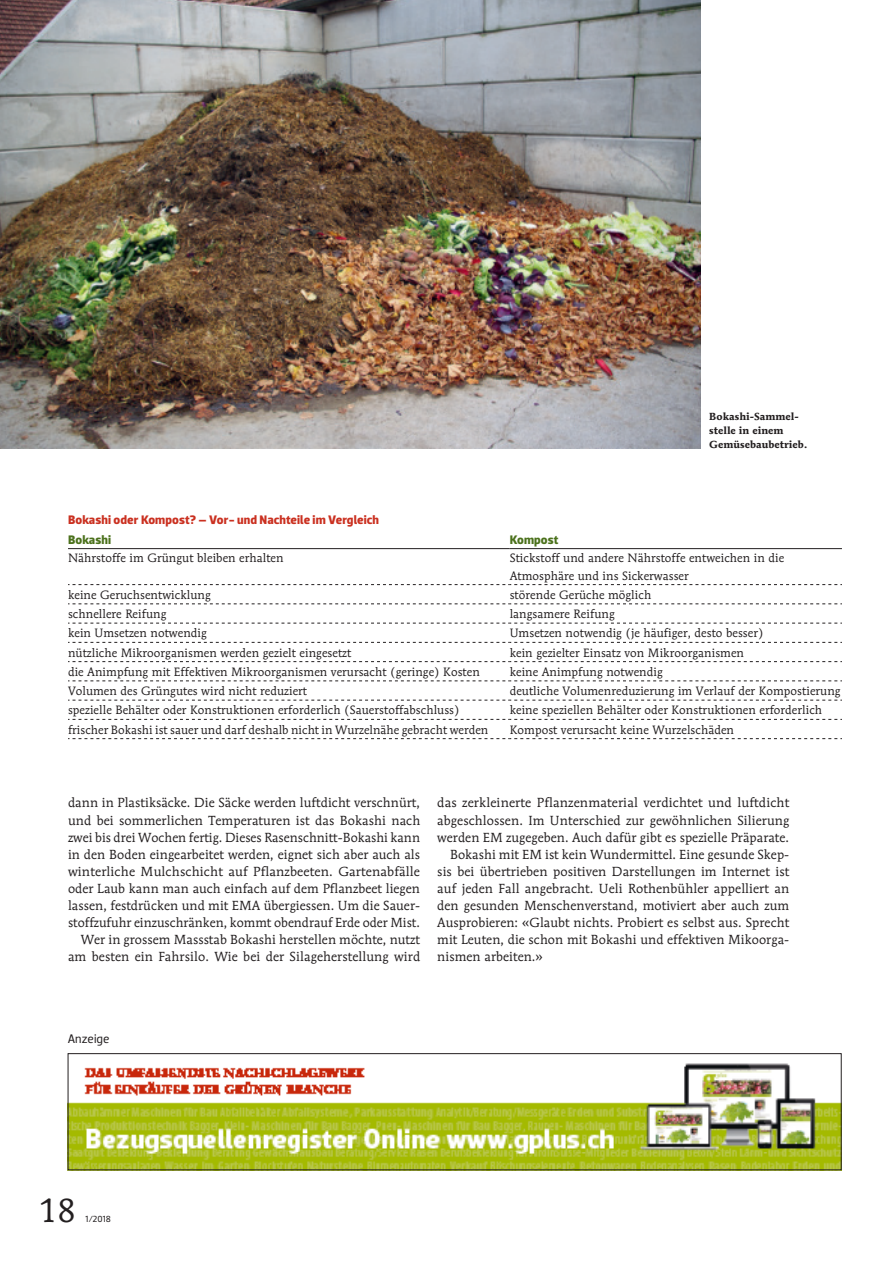
<style>
.page{position:relative;width:893px;height:1263px;background:#fff}
.page>*{position:absolute;margin:0;border:0;box-sizing:border-box;transform-origin:0 0}
.t1{font:33px "Mendoza Roman";color:#231f20}
._05a_Grundschrift_mE{font:13.05px/17.1px "Mendoza Roman";letter-spacing:.005em;color:#231f20;text-align:justify}
.Tabellenübertitel_x3{font:700 12.6px "Dobra";letter-spacing:.005em;color:#ca3020}
.Tabellentitel_x31{font:700 12.6px "Dobra";letter-spacing:.005em;color:#4b711c}
.Anzeige_x11{font:12.6px "Dobra";letter-spacing:.005em;color:#231f20}
.Tabellentext_x33{font:12px/17.1px "Mendoza Roman";letter-spacing:.005em;color:#231f20}
._03_Bildlegende_x11{font:700 10.2px/14.2px "Mendoza Roman";letter-spacing:.005em;color:#231f20}
.t2{font:9px "Dobra";color:#231f20}
</style>
<div class="page">
<img style="left:70px;top:1063px;width:770px;height:105px">
<div style="left:68px;top:1053px;width:774px;height:117px;border:1px solid #231f20"></div>
<svg style="left:68px;top:623px;width:774px;height:1px"></svg>
<svg style="left:68px;top:642px;width:774px;height:1px"></svg>
<svg style="left:68px;top:661px;width:774px;height:1px"></svg>
<svg style="left:68px;top:681px;width:774px;height:1px"></svg>
<hr style="left:68px;top:548px;width:442px;height:1px;background:#231f20">
<hr style="left:510px;top:548px;width:332px;height:1px;background:#231f20">
<svg style="left:68px;top:584px;width:774px;height:1px"></svg>
<svg style="left:68px;top:604px;width:774px;height:1px"></svg>
<svg style="left:68px;top:700px;width:774px;height:1px"></svg>
<svg style="left:68px;top:719px;width:774px;height:1px"></svg>
<svg style="left:68px;top:738px;width:774px;height:1px"></svg>
<img style="left:0;top:0;width:701px;height:448px">
<p class="_03_Bildlegende_x11" style="left:709px;top:409px;width:99px">Bokashi-Sammel&shy;stelle in einem<br>Gemüsebaubetrieb.</p>
<p class="Tabellenübertitel_x3" style="left:68px;top:512px;width:312px">Bokashi oder Kompost? – Vor- und Nachteile im Vergleich</p>
<p class="Tabellentitel_x31" style="left:68px;top:532px;width:45px">Bokashi</p>
<p class="Tabellentitel_x31" style="left:510px;top:532px;width:50px">Kompost</p>
<p class="Tabellentext_x33" style="left:68px;top:550px;width:217px">Nährstoffe im Grüngut bleiben erhalten</p>
<p class="Tabellentext_x33" style="left:510px;top:550px;width:276px">Stickstoff und andere Nährstoffe entweichen in die<br>Atmosphäre und ins Sickerwasser</p>
<p class="Tabellentext_x33" style="left:68px;top:586px;width:144px">keine Geruchsentwicklung</p>
<p class="Tabellentext_x33" style="left:510px;top:586px;width:143px">störende Gerüche möglich</p>
<p class="Tabellentext_x33" style="left:68px;top:605px;width:100px">schnellere Reifung</p>
<p class="Tabellentext_x33" style="left:510px;top:605px;width:106px">langsamere Reifung</p>
<p class="Tabellentext_x33" style="left:68px;top:624px;width:140px">kein Umsetzen notwendig</p>
<p class="Tabellentext_x33" style="left:510px;top:624px;width:255px">Umsetzen notwendig (je häufiger, desto besser)</p>
<p class="Tabellentext_x33" style="left:68px;top:644px;width:285px">nützliche Mikroorganismen werden gezielt eingesetzt</p>
<p class="Tabellentext_x33" style="left:510px;top:644px;width:236px">kein gezielter Einsatz von Mikroorganismen</p>
<p class="Tabellentext_x33" style="left:68px;top:663px;width:413px">die Animpfung mit Effektiven Mikroorganismen verursacht (geringe) Kosten</p>
<p class="Tabellentext_x33" style="left:510px;top:663px;width:155px">keine Animpfung notwendig</p>
<p class="Tabellentext_x33" style="left:68px;top:682px;width:241px">Volumen des Grüngutes wird nicht reduziert</p>
<p class="Tabellentext_x33" style="left:510px;top:682px;width:332px">deutliche Volumenreduzierung im Verlauf der Kompostierung</p>
<p class="Tabellentext_x33" style="left:68px;top:701px;width:393px">spezielle Behälter oder Konstruktionen erforderlich (Sauerstoffabschluss)</p>
<p class="Tabellentext_x33" style="left:510px;top:701px;width:314px">keine speziellen Behälter oder Konstruktionen erforderlich</p>
<p class="Tabellentext_x33" style="left:68px;top:721px;width:422px">frischer Bokashi ist sauer und darf deshalb nicht in Wurzelnähe gebracht werden</p>
<p class="Tabellentext_x33" style="left:510px;top:721px;width:226px">Kompost verursacht keine Wurzelschäden</p>
<p class="_05a_Grundschrift_mE" style="left:68px;top:794px;width:354px">dann in Plastiksäcke. Die Säcke werden luftdicht verschnürt, und bei sommerlichen Temperaturen ist das Bokashi nach zwei bis drei Wochen fertig. Dieses Rasenschnitt-Bokashi kann in den Boden eingearbeitet werden, eignet sich aber auch als winterliche Mulchschicht auf Pflanzbeeten. Gartenabfälle oder Laub kann man auch einfach auf dem Pflanzbeet liegen lassen, festdrücken und mit EMA übergiessen. Um die Sauer&shy;stoffzufuhr einzuschränken, kommt obendrauf Erde oder Mist.</p>
<p class="_05a_Grundschrift_mE" style="left:68px;top:931px;width:354px;text-align:right">Wer in grossem Massstab Bokashi herstellen möchte, nutzt am besten ein Fahrsilo. Wie bei der Silageherstellung wird</p>
<p class="_05a_Grundschrift_mE" style="left:437px;top:794px;width:354px">das zerkleinerte Pflanzenmaterial verdichtet und luftdicht abgeschlossen. Im Unterschied zur gewöhnlichen Silierung werden EM zugegeben. Auch dafür gibt es spezielle Präparate.</p>
<p class="_05a_Grundschrift_mE" style="left:437px;top:845px;width:354px;text-indent:13px">Bokashi mit EM ist kein Wundermittel. Eine gesunde Skep&shy;sis bei übertrieben positiven Darstellungen im Internet ist auf jeden Fall angebracht. Ueli Rothenbühler appelliert an den gesunden Menschenverstand, motiviert aber auch zum Ausprobieren: «Glaubt nichts. Probiert es selbst aus. Sprecht mit Leuten, die schon mit Bokashi und effektiven Mikoorga&shy;nismen arbeiten.»</p>
<p class="Anzeige_x11" style="left:68px;top:1031px;width:43px">Anzeige</p>
<h1 class="t1" style="left:38px;top:1190px;width:39px">18</h1>
<p class="t2" style="left:86px;top:1213px;width:27px">1/2018</p>
</div>
